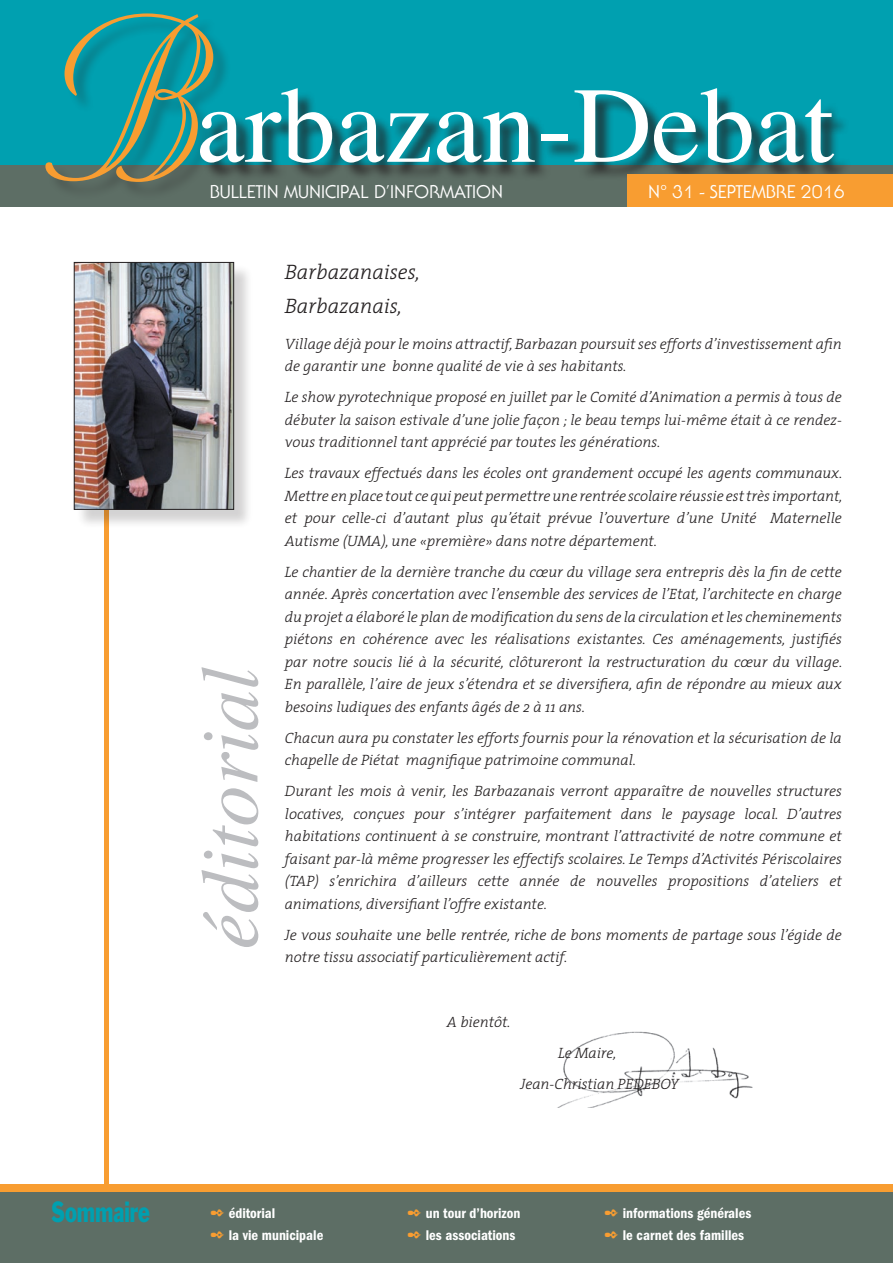
<style>
.page{position:relative;width:893px;height:1263px;background:#fff}
.page>*{position:absolute;margin:0;border:0;box-sizing:border-box;transform-origin:0 0}
.t1{font:108px "Times";color:#fff}
.t2{font:italic 81.9px "Times";color:#bcbdc0}
.t3{font:27px "Franklin Gothic";color:#00a0b0;scale:.72 1}
.t4{font:italic 300 21px/33.8px "The Serif";color:#231f20}
.t5{font:18px "Serif Gothic";color:#fff}
.t6{font:italic 300 15px/22.5px "The Serif";color:#231f20}
.t7{font:600 condensed 14.55px/21.8px "Franklin Gothic";color:#fff}
.s1{font-family:"Stuyvesant BT";font-size:233.7px;color:#f89d31}
</style>
<div class="page">
<div style="left:0;top:1184px;width:893px;height:32px;background:#f89d31"></div>
<div style="left:0;top:0;width:893px;height:196px;background:#00a0b0"></div>
<div style="left:0;top:165px;width:893px;height:42px;background:#5d6e65"></div>
<div style="left:0;top:1192px;width:893px;height:71px;background:#5d6e65"></div>
<div style="left:48px;top:16px;width:184px;height:185px;background:#231f20;opacity:.3"></div>
<div style="left:202px;top:91px;width:650px;height:91px;background:#231f20;opacity:.75"></div>
<div style="left:628px;top:174px;width:265px;height:33px;background:#f89d31"></div>
<img style="left:558px;top:1031px;width:195px;height:76px">
<hr style="left:105px;top:510px;width:4px;height:674px;background:#f89d31">
<div style="left:76px;top:264px;width:177px;height:265px;background:#231f20;opacity:.2"></div>
<img style="left:76px;top:264px;width:156px;height:244px">
<div style="left:74px;top:262px;width:160px;height:248px;border:1px solid #231f20"></div>
<h1 class="t1" style="left:40px;top:61px;width:795px"><span class="s1">B</span>arbazan-Debat</h1>
<p class="t5" style="left:210px;top:181px;width:295px">BULLETIN MUNICIPAL D’INFORMATION</p>
<p class="t5" style="left:648px;top:181px;width:198px">N° 31 - SEPTEMBRE 2016</p>
<h2 class="t2" style="left:185px;top:949px;width:284px;rotate:-90deg">éditorial</h2>
<h3 class="t4" style="left:285px;top:254px;width:137px">Barbazanaises,<br>Barbazanais,</h3>
<p class="t6" style="left:285px;top:332px;width:559px">Village déjà pour le moins attractif, Barbazan poursuit ses efforts d’investissement afin de garantir une bonne qualité de vie à ses habitants.</p>
<p class="t6" style="left:285px;top:385px;width:559px;text-align:justify">Le show pyrotechnique proposé en juillet par le Comité d’Animation a permis à tous de débuter la saison estivale d’une jolie façon ; le beau temps lui-même était à ce rendez&shy;vous traditionnel tant apprécié par toutes les générations.</p>
<p class="t6" style="left:285px;top:461px;width:559px;text-align:justify">Les travaux effectués dans les écoles ont grandement occupé les agents communaux.<br>Mettre en place tout ce qui peut permettre une rentrée scolaire réussie est très important, et pour celle-ci d’autant plus qu’était prévue l’ouverture d’une Unité Maternelle Autisme (UMA), une «première» dans notre département.</p>
<p class="t6" style="left:285px;top:560px;width:559px;text-align:justify">Le chantier de la dernière tranche du cœur du village sera entrepris dès la fin de cette année. Après concertation avec l’ensemble des services de l’Etat, l’architecte en charge du projet a élaboré le plan de modification du sens de la circulation et les cheminements piétons en cohérence avec les réalisations existantes. Ces aménagements, justifiés par notre soucis lié à la sécurité, clôtureront la restructuration du cœur du village.<br>En parallèle, l’aire de jeux s’étendra et se diversifiera, afin de répondre au mieux aux besoins ludiques des enfants âgés de 2 à 11 ans.</p>
<p class="t6" style="left:285px;top:726px;width:559px">Chacun aura pu constater les efforts fournis pour la rénovation et la sécurisation de la chapelle de Piétat magnifique patrimoine communal.</p>
<p class="t6" style="left:285px;top:779px;width:559px;text-align:justify">Durant les mois à venir, les Barbazanais verront apparaître de nouvelles structures locatives, conçues pour s’intégrer parfaitement dans le paysage local. D’autres habitations continuent à se construire, montrant l’attractivité de notre commune et faisant par-là même progresser les effectifs scolaires. Le Temps d’Activités Périscolaires (TAP) s’enrichira d’ailleurs cette année de nouvelles propositions d’ateliers et animations, diversifiant l’offre existante.</p>
<p class="t6" style="left:285px;top:923px;width:559px">Je vous souhaite une belle rentrée, riche de bons moments de partage sous l’égide de notre tissu associatif particulièrement actif.</p>
<p class="t6" style="left:447px;top:1010px;width:65px">A bientôt.</p>
<p class="t6" style="left:521px;top:1037px;width:160px;line-height:31px;text-indent:38px">Le Maire,<br>Jean-Christian PEDEBOY</p>
<h3 class="t3" style="left:51px;top:1195px;width:139px">Sommaire</h3>
<p class="t7" style="left:229px;top:1203px;width:96px">éditorial<br>la vie municipale</p>
<p class="t7" style="left:426px;top:1203px;width:96px">un tour d’horizon les associations</p>
<p class="t7" style="left:623px;top:1203px;width:130px">informations générales le carnet des familles</p>
</div>
